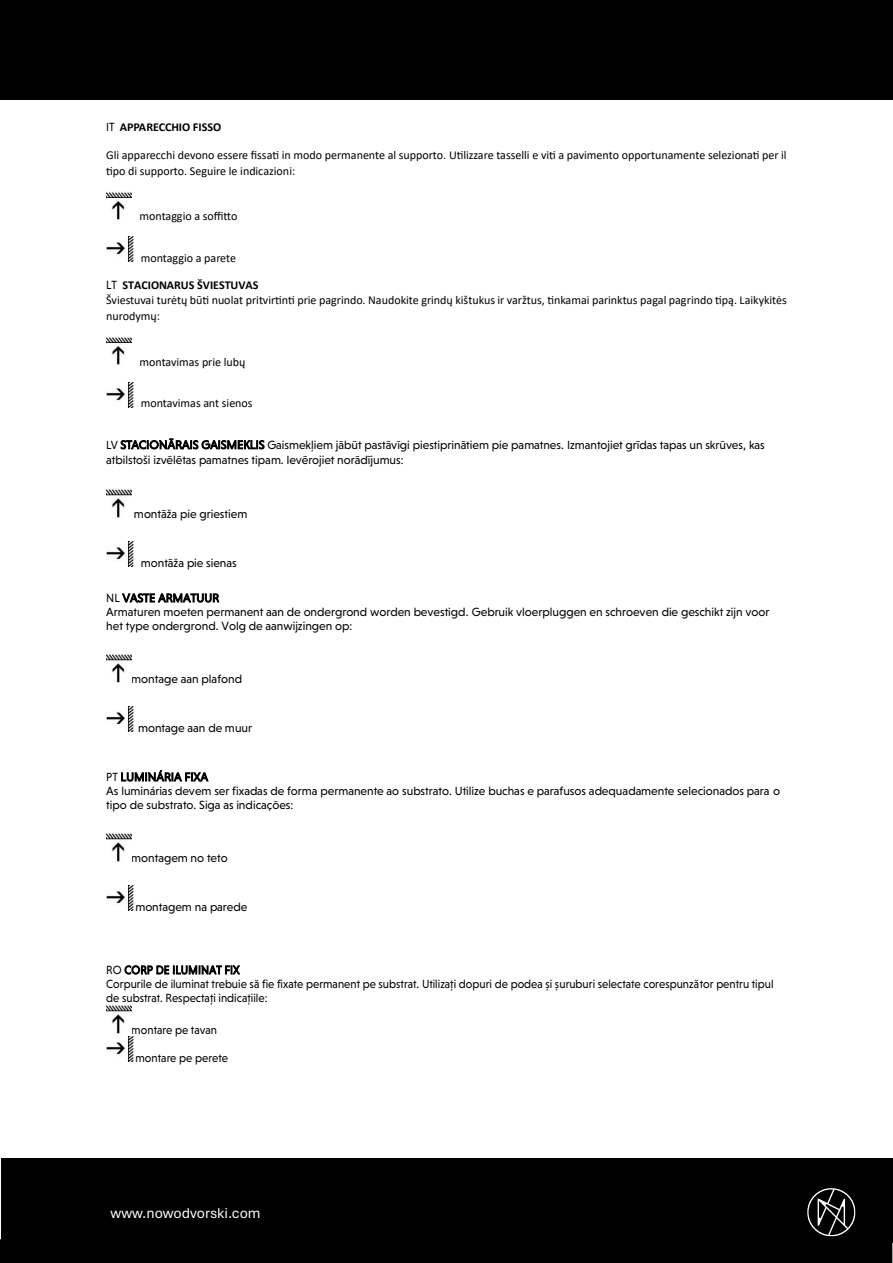
<style>
.page{position:relative;width:893px;height:1263px;background:#fff}
.page>*{position:absolute;margin:0;border:0;box-sizing:border-box;transform-origin:0 0}
.t1{font:15px "Aptos";color:#fff}
.t2{font:12px/14px "Niveau Grotesk";color:#000;scale:.94 1}
.t3{font:12px/15.6px "Calibri";letter-spacing:-.005em;color:#000}
.t4{font:12px "Niveau Grotesk";color:#000}
.t5{font:700 12px "Calibri";color:#000}
.s1{font-family:"Niveau Grotesk";font-weight:400}
</style>
<div class="page">
<div style="left:1px;top:1159px;width:447px;height:84px;background:#000"></div>
<div style="left:456px;top:1159px;width:430px;height:28px;background:#000"></div>
<div style="left:0;top:0;width:892px;height:99px;background:#000"></div>
<div style="left:0;top:1188px;width:892px;height:75px;background:#000"></div>
<img style="left:106px;top:192px;width:25px;height:27px">
<img style="left:106px;top:237px;width:28px;height:25px">
<img style="left:106px;top:337px;width:25px;height:28px">
<img style="left:106px;top:382px;width:28px;height:25px">
<img style="left:106px;top:489px;width:25px;height:28px">
<img style="left:106px;top:542px;width:28px;height:25px">
<img style="left:106px;top:654px;width:25px;height:28px">
<img style="left:106px;top:707px;width:28px;height:25px">
<img style="left:106px;top:833px;width:25px;height:28px">
<img style="left:106px;top:886px;width:28px;height:25px">
<img style="left:106px;top:1005px;width:25px;height:28px">
<img style="left:106px;top:1037px;width:28px;height:25px">
<p class="t5" style="left:106px;top:122px;width:117px"><span class="s1">IT</span> APPARECCHIO FISSO</p>
<p class="t3" style="left:106px;top:148px;width:682px">Gli apparecchi devono essere fissati in modo permanente al supporto. Utilizzare tasselli e viti a pavimento opportunamente selezionati per il tipo di supporto. Seguire le indicazioni:</p>
<p class="t3" style="left:139px;top:210px;width:100px">montaggio a soffitto</p>
<p class="t3" style="left:141px;top:251px;width:97px">montaggio a parete</p>
<p class="t5" style="left:106px;top:280px;width:154px"><span class="s1">LT</span> STACIONARUS ŠVIESTUVAS</p>
<p class="t3" style="left:106px;top:294px;width:682px">Šviestuvai turėtų būti nuolat pritvirtinti prie pagrindo. Naudokite grindų kištukus ir varžtus, tinkamai parinktus pagal pagrindo tipą. Laikykitės nurodymų:</p>
<p class="t3" style="left:139px;top:355px;width:108px">montavimas prie lubų</p>
<p class="t3" style="left:141px;top:397px;width:113px">montavimas ant sienos</p>
<p class="t2" style="left:106px;top:437px;width:702px;line-height:15.1px">LV STACIONĀRAIS GAISMEKLIS Gaismekļiem jābūt pastāvīgi piestiprinātiem pie pamatnes. Izmantojiet grīdas tapas un skrūves, kas atbilstoši izvēlētas pamatnes tipam. Ievērojiet norādījumus:</p>
<p class="t4" style="left:134px;top:507px;width:115px">montāža pie griestiem</p>
<p class="t4" style="left:141px;top:556px;width:98px">montāža pie sienas</p>
<p class="t2" style="left:106px;top:591px;width:707px">NL VASTE ARMATUUR<br>Armaturen moeten permanent aan de ondergrond worden bevestigd. Gebruik vloerpluggen en schroeven die geschikt zijn voor het type ondergrond. Volg de aanwijzingen op:</p>
<p class="t4" style="left:131px;top:672px;width:112px">montage aan plafond</p>
<p class="t4" style="left:138px;top:721px;width:116px">montage aan de muur</p>
<p class="t2" style="left:106px;top:770px;width:718px">PT LUMINÁRIA FIXA<br>As luminárias devem ser fixadas de forma permanente ao substrato. Utilize buchas e parafusos adequadamente selecionados para o tipo de substrato. Siga as indicações:</p>
<p class="t4" style="left:131px;top:851px;width:98px">montagem no teto</p>
<p class="t4" style="left:135px;top:900px;width:113px">montagem na parede</p>
<p class="t2" style="left:106px;top:963px;width:143px">RO CORP DE ILUMINAT FIX</p>
<p class="t2" style="left:106px;top:977px;width:711px">Corpurile de iluminat trebuie să fie fixate permanent pe substrat. Utilizați dopuri de podea și șuruburi selectate corespunzător pentru tipul de substrat. Respectați indicațiile:</p>
<p class="t2" style="left:131px;top:1023px;width:93px">montare pe tavan</p>
<p class="t2" style="left:135px;top:1051px;width:100px">montare pe perete</p>
<p class="t1" style="left:110px;top:1204px;width:152px">www.nowodvorski.com</p>
</div>
